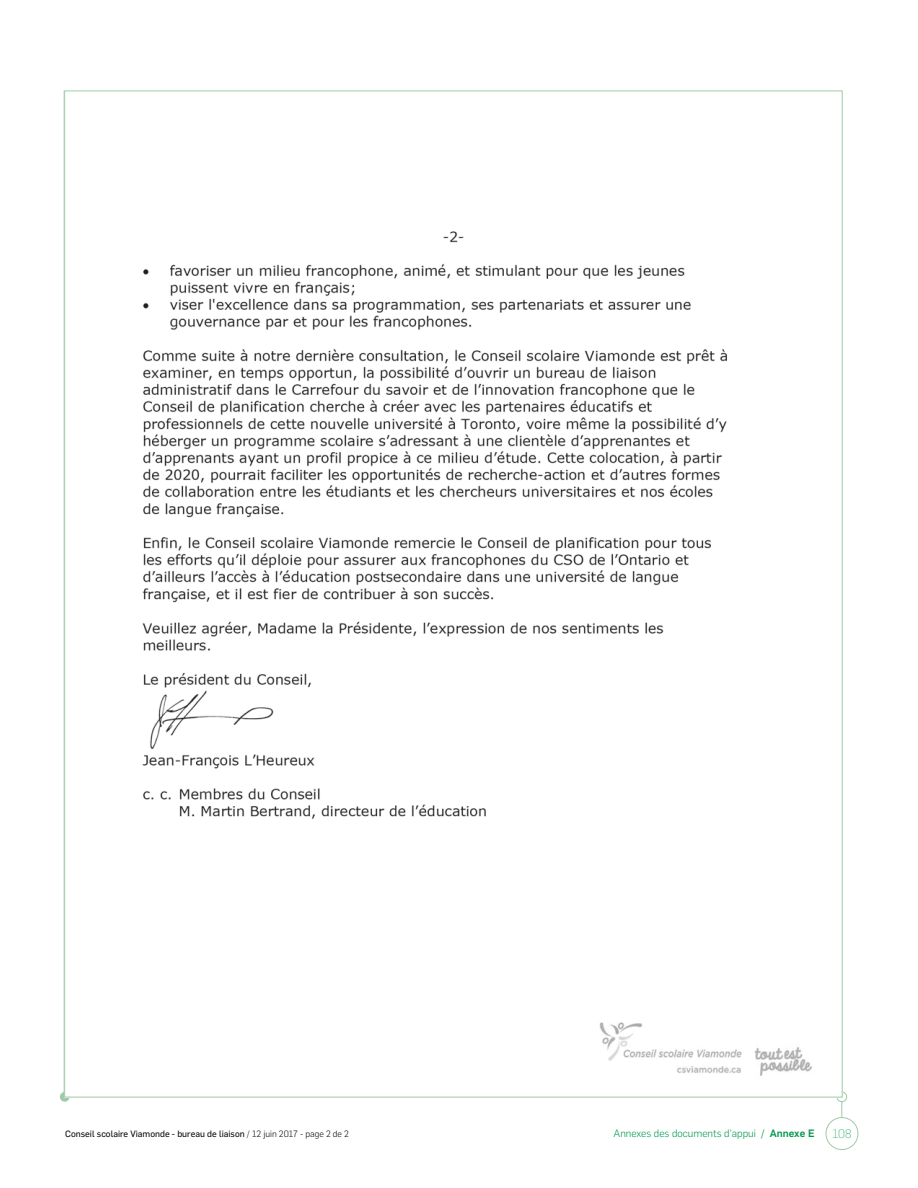
<style>
.page{position:relative;width:918px;height:1188px;background:#fff}
.page>*{position:absolute;margin:0;border:0;box-sizing:border-box;transform-origin:0 0}
.t1{font:200 12px "Flama";color:#00994c}
.t2{font:300 10.5px "Flama";color:#00994c}
.t3{font:9px "Flama Basic";color:#090c0a}
.s1{font-family:"Flama";font-weight:300}
.s2{font-weight:400}
.s3{font-weight:500}
</style>
<div class="page">
<div style="left:826px;top:1117px;width:32px;height:33px;border:1px solid #9fcba9;border-radius:50%"></div>
<div style="left:837px;top:1092px;width:10px;height:10px;border:1px solid #9fcba9;border-radius:50%"></div>
<svg style="left:60px;top:1092px;width:10px;height:10px"></svg>
<svg style="left:842px;top:1102px;width:1px;height:16px"></svg>
<img style="left:66px;top:231px;width:774px;height:864px">
<p class="t3" style="left:65px;top:1128px;width:285px">Conseil scolaire Viamonde - bureau de liaison <span class="s1">/ 12 juin 2017 - page 2 de 2</span></p>
<p class="t2" style="left:614px;top:1126px;width:203px">Annexes des documents d'appui <span class="s2">/</span> <span class="s3">Annexe E</span></p>
<h1 class="t1" style="left:833px;top:1126px;width:21px">108</h1>
</div>
